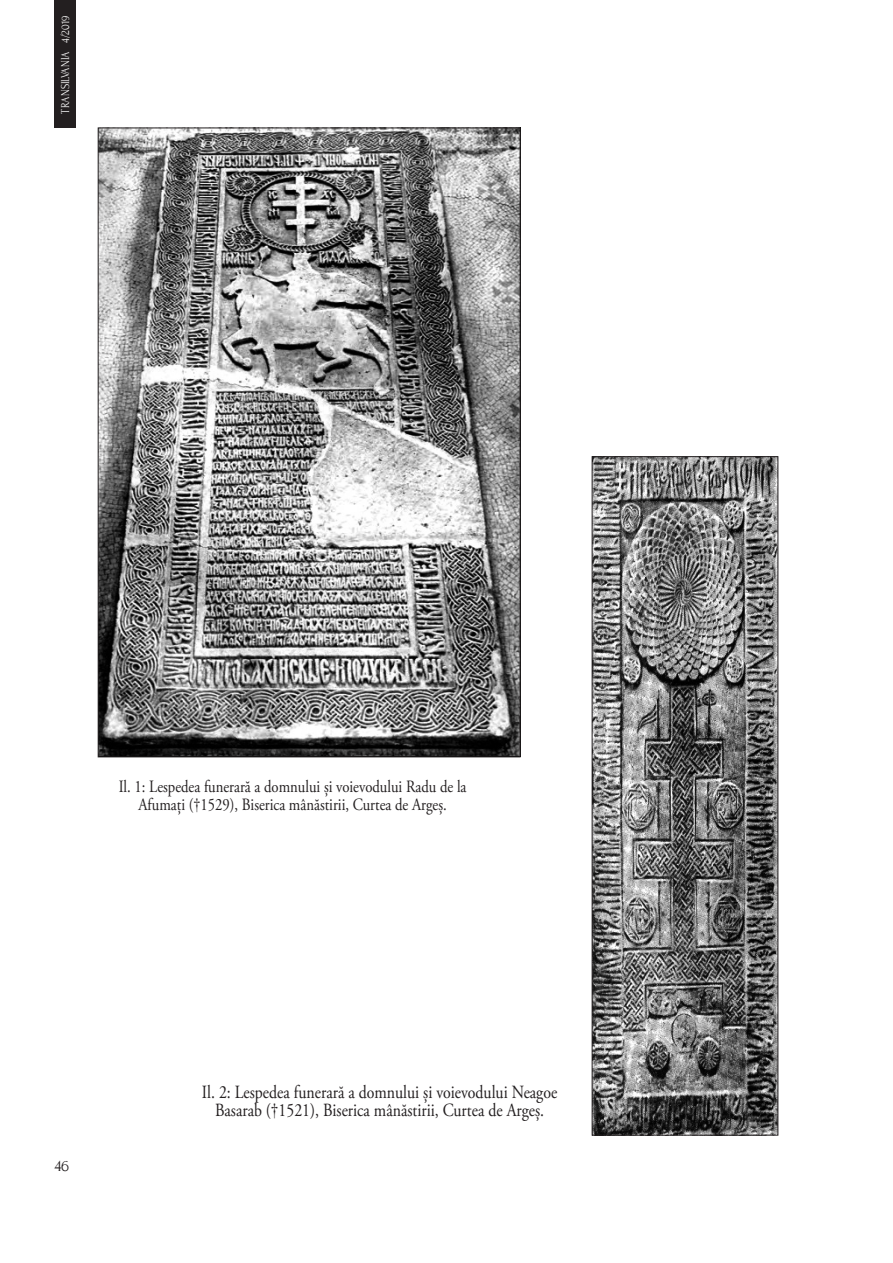
<style>
.page{position:relative;width:893px;height:1263px;background:#fff}
.page>*{position:absolute;margin:0;border:0;box-sizing:border-box;transform-origin:0 0}
.note_bibl{font:18.6px/18px "Adobe Garamond Pro";color:#231f20;text-align:center;scale:.85 1}
.t1{font:17.25px/18px "Adobe Garamond Pro";color:#231f20;text-align:center;scale:.85 1}
.t2{font:16.5px "Forum";color:#231f20}
.t3{font:12px "Forum";color:#fff;scale:.9 1}
</style>
<div class="page">
<div style="left:54px;top:0;width:22px;height:128px;background:#231f20"></div>
<img style="left:100px;top:130px;width:418px;height:625px">
<img style="left:594px;top:458px;width:182px;height:675px">
<div style="left:592px;top:456px;width:186px;height:679px;border:1px solid #231f20"></div>
<p class="t3" style="left:59px;top:114px;width:110px;rotate:-90deg">TRANSILVANIA 4/2019</p>
<p class="t1" style="left:119px;top:778px;width:411px">Il. 1: Lespedea funerară a domnului și voievodului Radu de la<br>Afumați (†1529), Biserica mânăstirii, Curtea de Argeș.</p>
<p class="t2" style="left:54px;top:1157px;width:16px">46</p>
<p class="note_bibl" style="left:202px;top:1084px;width:419px">Il. 2: Lespedea funerară a domnului și voievodului Neagoe<br>Basarab (†1521), Biserica mânăstirii, Curtea de Argeș.</p>
</div>
